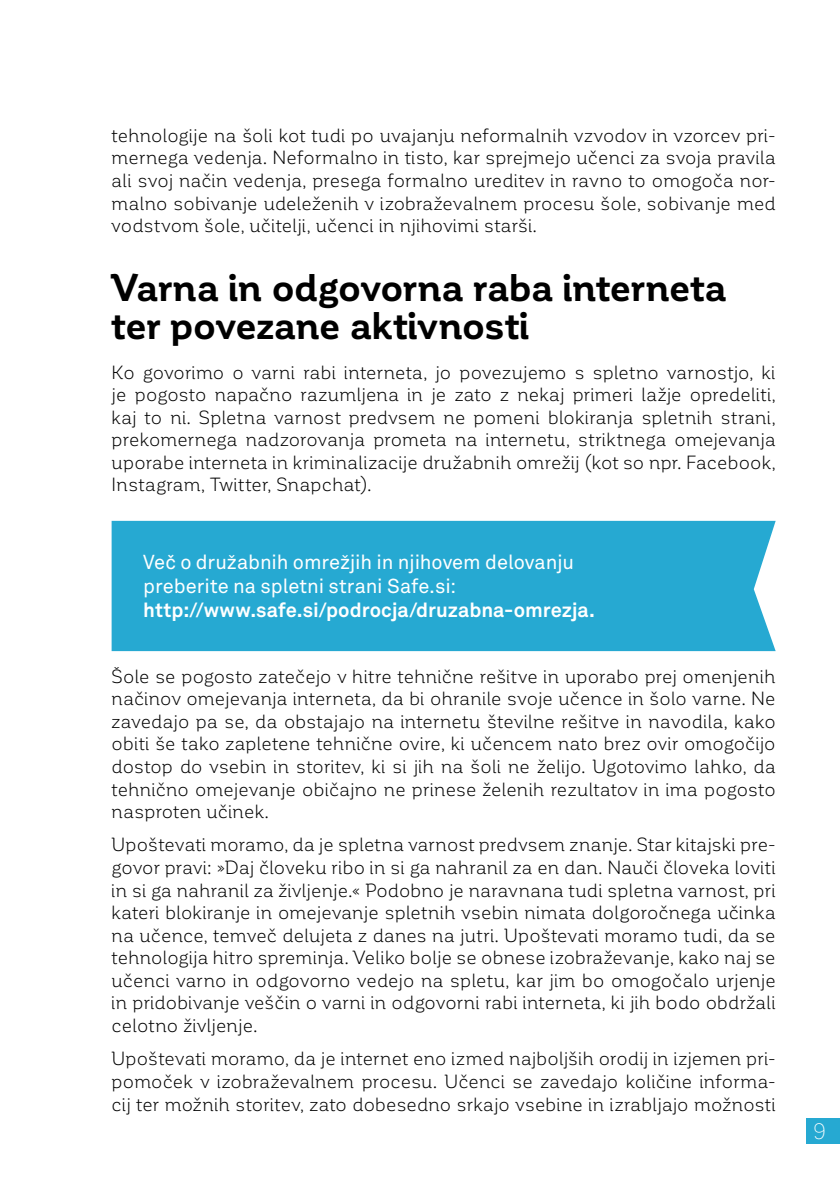
<style>
.page{position:relative;width:840px;height:1191px;background:#fff}
.page>*{position:absolute;margin:0;border:0;box-sizing:border-box;transform-origin:0 0}
.t1{font:700 38px/38px "Corporative";letter-spacing:-.005em;color:#000}
.t2{font:300 22px "Corporative";color:#fff}
.t3{font:20px/24px "Akkurat Pro";letter-spacing:-.005em;color:#fff}
.t4{font:700 20px "Akkurat Pro";color:#fff}
.t5{font:18.8px/22.6px "Corporative";letter-spacing:.01em;color:#000;text-align:justify}
</style>
<div class="page">
<div style="left:805px;top:1118px;width:34px;height:26px;background:#26a9d2"></div>
<div style="left:111px;top:521px;width:664px;height:130px;background:#26a9d2"></div>
<p class="t5" style="left:111px;top:124px;width:665px">tehnologije na šoli kot tudi po uvajanju neformalnih vzvodov in vzorcev pri&shy;mernega vedenja. Neformalno in tisto, kar sprejmejo učenci za svoja pravila ali svoj način vedenja, presega formalno ureditev in ravno to omogoča nor&shy;malno sobivanje udeleženih v izobraževalnem procesu šole, sobivanje med vodstvom šole, učitelji, učenci in njihovimi starši.</p>
<h1 class="t1" style="left:111px;top:269px;width:616px">Varna in odgovorna raba interneta ter povezane aktivnosti</h1>
<p class="t5" style="left:111px;top:361px;width:665px">Ko govorimo o varni rabi interneta, jo povezujemo s spletno varnostjo, ki je pogosto napačno razumljena in je zato z nekaj primeri lažje opredeliti, kaj to ni. Spletna varnost predvsem ne pomeni blokiranja spletnih strani, prekomernega nadzorovanja prometa na internetu, striktnega omejevanja uporabe interneta in kriminalizacije družabnih omrežij (kot so npr. Facebook, Instagram, Twitter, Snapchat).</p>
<p class="t3" style="left:143px;top:550px;width:432px">Več o družabnih omrežjih in njihovem delovanju preberite na spletni strani Safe.si:</p>
<p class="t4" style="left:143px;top:597px;width:453px">http://www.safe.si/podrocja/druzabna-omrezja.</p>
<p class="t5" style="left:111px;top:665px;width:665px">Šole se pogosto zatečejo v hitre tehnične rešitve in uporabo prej omenjenih načinov omejevanja interneta, da bi ohranile svoje učence in šolo varne. Ne zavedajo pa se, da obstajajo na internetu številne rešitve in navodila, kako obiti še tako zapletene tehnične ovire, ki učencem nato brez ovir omogočijo dostop do vsebin in storitev, ki si jih na šoli ne želijo. Ugotovimo lahko, da tehnično omejevanje običajno ne prinese želenih rezultatov in ima pogosto nasproten učinek.</p>
<p class="t5" style="left:111px;top:833px;width:665px">Upoštevati moramo, da je spletna varnost predvsem znanje. Star kitajski pre&shy;govor pravi: »Daj človeku ribo in si ga nahranil za en dan. Nauči človeka loviti in si ga nahranil za življenje.« Podobno je naravnana tudi spletna varnost, pri kateri blokiranje in omejevanje spletnih vsebin nimata dolgoročnega učinka na učence, temveč delujeta z danes na jutri. Upoštevati moramo tudi, da se tehnologija hitro spreminja. Veliko bolje se obnese izobraževanje, kako naj se učenci varno in odgovorno vedejo na spletu, kar jim bo omogočalo urjenje in pridobivanje veščin o varni in odgovorni rabi interneta, ki jih bodo obdržali celotno življenje.</p>
<p class="t5" style="left:111px;top:1047px;width:665px">Upoštevati moramo, da je internet eno izmed najboljših orodij in izjemen pri&shy;pomoček v izobraževalnem procesu. Učenci se zavedajo količine informa&shy;cij ter možnih storitev, zato dobesedno srkajo vsebine in izrabljajo možnosti</p>
<p class="t2" style="left:812px;top:1119px;width:14px">9</p>
</div>
